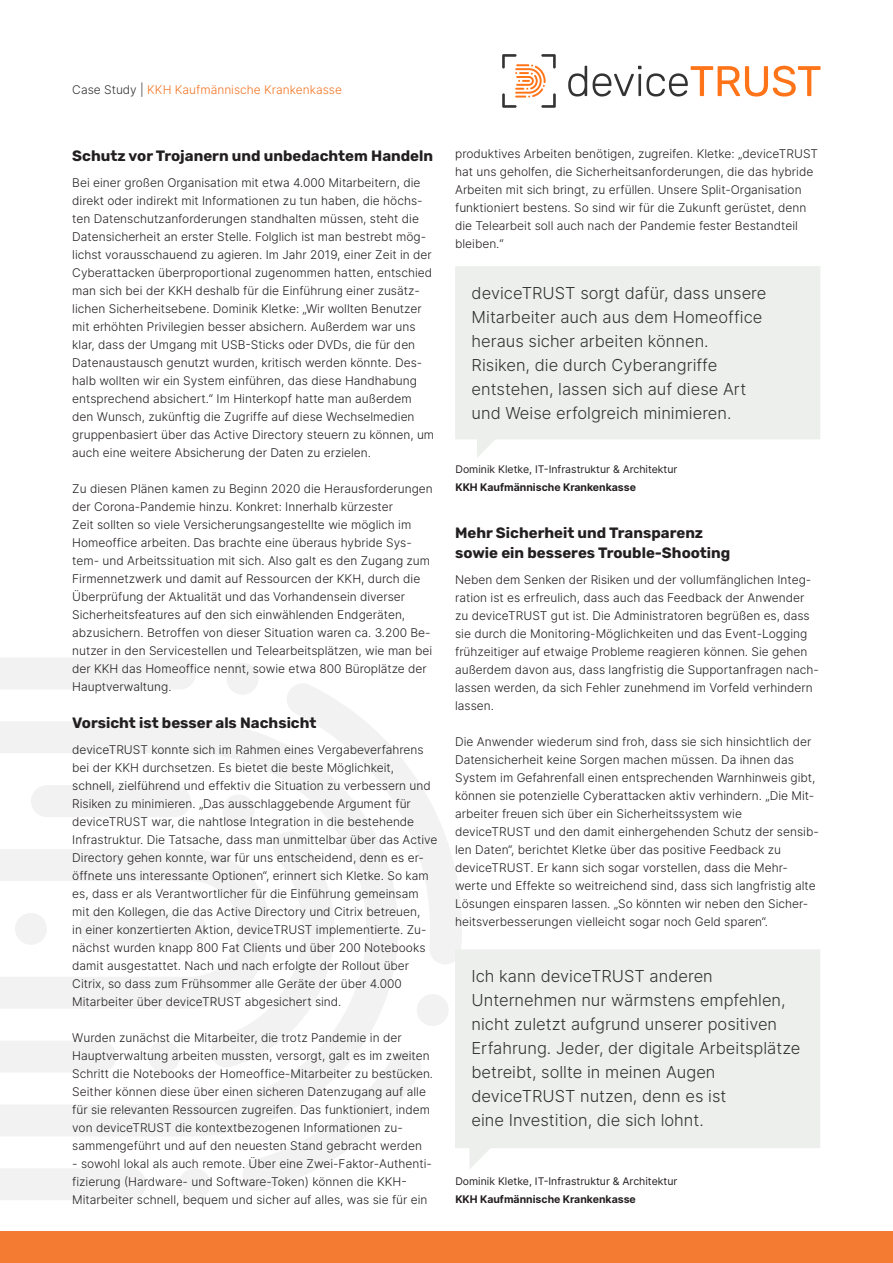
<style>
.page{position:relative;width:893px;height:1263px;background:#fff}
.page>*{position:absolute;margin:0;border:0;box-sizing:border-box;transform-origin:0 0}
.t1{font:300 16.5px/24px "Inter";color:#333}
.Headline_-_Text{font:700 15px/19.5px "Rubik";color:#231f20}
.t2{font:300 12px/18px "Inter";color:#231f20}
.t3{font:300 12px "Inter";color:#f47525}
.Cite{font:10.5px "Inter";color:#231f20}
.Cite-2{font:700 10.5px "Inter";color:#231f20}
.s1{color:#323332}
</style>
<div class="page">
<svg style="left:0;top:722px;width:284px;height:104px"></svg>
<svg style="left:0;top:833px;width:421px;height:367px"></svg>
<svg style="left:284px;top:684px;width:178px;height:280px"></svg>
<div style="left:0;top:658px;width:196px;height:31px;background:#f2f2f2"></div>
<div style="left:223px;top:794px;width:31px;height:32px;background:#f2f2f2;border-radius:50%"></div>
<div style="left:148px;top:1040px;width:32px;height:32px;background:#f2f2f2;border-radius:50%"></div>
<div style="left:179px;top:1168px;width:32px;height:32px;background:#f2f2f2;border-radius:50%"></div>
<div style="left:417px;top:994px;width:32px;height:32px;background:#f2f2f2;border-radius:50%"></div>
<div style="left:227px;top:663px;width:31px;height:32px;background:#f2f2f2;border-radius:50%"></div>
<div style="left:0;top:1231px;width:893px;height:32px;background:#f47b32"></div>
<svg style="left:568px;top:66px;width:19px;height:31px"></svg>
<svg style="left:593px;top:66px;width:228px;height:31px"></svg>
<svg style="left:502px;top:54px;width:54px;height:54px"></svg>
<div style="left:463px;top:274px;width:349px;height:157px;background:#edefed"></div>
<div style="left:455px;top:266px;width:365px;height:173px;border:16px solid #edefed"></div>
<svg style="left:477px;top:434px;width:23px;height:23px"></svg>
<div style="left:463px;top:958px;width:349px;height:182px;background:#edefed"></div>
<div style="left:455px;top:949px;width:365px;height:199px;border:16px solid #edefed"></div>
<svg style="left:469px;top:1146px;width:24px;height:23px"></svg>
<p class="t3" style="left:72px;top:81px;width:271px"><span class="s1">Case Study |</span> KKH Kaufmännische Krankenkasse</p>
<p class="Headline_-_Text" style="left:72px;top:146px;width:362px">Schutz vor Trojanern und unbedachtem Handeln</p>
<p class="t2" style="left:72px;top:174px;width:363px">Bei einer großen Organisation mit etwa 4.000 Mitarbeitern, die direkt oder indirekt mit Informationen zu tun haben, die höchs&shy;ten Datenschutzanforderungen standhalten müssen, steht die Datensicherheit an erster Stelle. Folglich ist man bestrebt mög&shy;lichst vorausschauend zu agieren. Im Jahr 2019, einer Zeit in der Cyberattacken überproportional zugenommen hatten, entschied man sich bei der KKH deshalb für die Einführung einer zusätz&shy;lichen Sicherheitsebene. Dominik Kletke: „Wir wollten Benutzer mit erhöhten Privilegien besser absichern. Außerdem war uns klar, dass der Umgang mit USB-Sticks oder DVDs, die für den Datenaustausch genutzt wurden, kritisch werden könnte. Des&shy;halb wollten wir ein System einführen, das diese Handhabung entsprechend absichert.“ Im Hinterkopf hatte man außerdem den Wunsch, zukünftig die Zugriffe auf diese Wechselmedien gruppenbasiert über das Active Directory steuern zu können, um auch eine weitere Absicherung der Daten zu erzielen.</p>
<p class="t2" style="left:72px;top:480px;width:362px">Zu diesen Plänen kamen zu Beginn 2020 die Herausforderungen der Corona-Pandemie hinzu. Konkret: Innerhalb kürzester<br>Zeit sollten so viele Versicherungsangestellte wie möglich im Homeoffice arbeiten. Das brachte eine überaus hybride Sys&shy;tem- und Arbeitssituation mit sich. Also galt es den Zugang zum Firmennetzwerk und damit auf Ressourcen der KKH, durch die Überprüfung der Aktualität und das Vorhandensein diverser Sicherheitsfeatures auf den sich einwählenden Endgeräten, abzusichern. Betroffen von dieser Situation waren ca. 3.200 Be&shy;nutzer in den Servicestellen und Telearbeitsplätzen, wie man bei der KKH das Homeoffice nennt, sowie etwa 800 Büroplätze der Hauptverwaltung.</p>
<p class="Headline_-_Text" style="left:72px;top:713px;width:246px">Vorsicht ist besser als Nachsicht</p>
<p class="t2" style="left:72px;top:741px;width:367px">deviceTRUST konnte sich im Rahmen eines Vergabeverfahrens bei der KKH durchsetzen. Es bietet die beste Möglichkeit, schnell, zielführend und effektiv die Situation zu verbessern und Risiken zu minimieren. „Das ausschlaggebende Argument für deviceTRUST war, die nahtlose Integration in die bestehende Infrastruktur. Die Tatsache, dass man unmittelbar über das Active Directory gehen konnte, war für uns entscheidend, denn es er&shy;öffnete uns interessante Optionen“, erinnert sich Kletke. So kam es, dass er als Verantwortlicher für die Einführung gemeinsam mit den Kollegen, die das Active Directory und Citrix betreuen,<br>in einer konzertierten Aktion, deviceTRUST implementierte. Zu&shy;nächst wurden knapp 800 Fat Clients und über 200 Notebooks damit ausgestattet. Nach und nach erfolgte der Rollout über Citrix, so dass zum Frühsommer alle Geräte der über 4.000<br>Mitarbeiter über deviceTRUST abgesichert sind.</p>
<p class="t2" style="left:72px;top:1029px;width:362px">Wurden zunächst die Mitarbeiter, die trotz Pandemie in der Hauptverwaltung arbeiten mussten, versorgt, galt es im zweiten Schritt die Notebooks der Homeoffice-Mitarbeiter zu bestücken.<br>Seither können diese über einen sicheren Datenzugang auf alle für sie relevanten Ressourcen zugreifen. Das funktioniert, indem von deviceTRUST die kontextbezogenen Informationen zu&shy;sammengeführt und auf den neuesten Stand gebracht werden</p>
<p class="t2" style="left:72px;top:1155px;width:361px">- sowohl lokal als auch remote. Über eine Zwei-Faktor-Authenti&shy;fizierung (Hardware- und Software-Token) können die KKH-<br>Mitarbeiter schnell, bequem und sicher auf alles, was sie für ein</p>
<p class="t2" style="left:455px;top:145px;width:365px">produktives Arbeiten benötigen, zugreifen. Kletke: „deviceTRUST hat uns geholfen, die Sicherheitsanforderungen, die das hybride Arbeiten mit sich bringt, zu erfüllen. Unsere Split-Organisation funktioniert bestens. So sind wir für die Zukunft gerüstet, denn die Telearbeit soll auch nach der Pandemie fester Bestandteil bleiben.“</p>
<p class="t1" style="left:472px;top:280px;width:296px">deviceTRUST sorgt dafür, dass unsere Mitarbeiter auch aus dem Homeoffice heraus sicher arbeiten können.<br>Risiken, die durch Cyberangriffe entstehen, lassen sich auf diese Art und Weise erfolgreich minimieren.</p>
<p class="Cite" style="left:455px;top:462px;width:223px">Dominik Kletke, IT-Infrastruktur &amp; Architektur</p>
<p class="Cite-2" style="left:455px;top:480px;width:182px">KKH Kaufmännische Krankenkasse</p>
<p class="Headline_-_Text" style="left:455px;top:524px;width:277px">Mehr Sicherheit und Transparenz sowie ein besseres Trouble-Shooting</p>
<p class="t2" style="left:455px;top:571px;width:365px">Neben dem Senken der Risiken und der vollumfänglichen Integ&shy;ration ist es erfreulich, dass auch das Feedback der Anwender zu deviceTRUST gut ist. Die Administratoren begrüßen es, dass sie durch die Monitoring-Möglichkeiten und das Event-Logging frühzeitiger auf etwaige Probleme reagieren können. Sie gehen außerdem davon aus, dass langfristig die Supportanfragen nach&shy;lassen werden, da sich Fehler zunehmend im Vorfeld verhindern lassen.</p>
<p class="t2" style="left:455px;top:733px;width:365px">Die Anwender wiederum sind froh, dass sie sich hinsichtlich der Datensicherheit keine Sorgen machen müssen. Da ihnen das System im Gefahrenfall einen entsprechenden Warnhinweis gibt, können sie potenzielle Cyberattacken aktiv verhindern. „Die Mit&shy;arbeiter freuen sich über ein Sicherheitssystem wie deviceTRUST und den damit einhergehenden Schutz der sensib&shy;len Daten“, berichtet Kletke über das positive Feedback zu deviceTRUST. Er kann sich sogar vorstellen, dass die Mehr&shy;werte und Effekte so weitreichend sind, dass sich langfristig alte Lösungen einsparen lassen. „So könnten wir neben den Sicher&shy;heitsverbesserungen vielleicht sogar noch Geld sparen“.</p>
<p class="t1" style="left:471px;top:964px;width:330px">Ich kann deviceTRUST anderen Unternehmen nur wärmstens empfehlen, nicht zuletzt aufgrund unserer positiven Erfahrung. Jeder, der digitale Arbeitsplätze betreibt, sollte in meinen Augen deviceTRUST nutzen, denn es ist<br>eine Investition, die sich lohnt.</p>
<p class="Cite" style="left:455px;top:1173px;width:223px">Dominik Kletke, IT-Infrastruktur &amp; Architektur</p>
<p class="Cite-2" style="left:455px;top:1191px;width:182px">KKH Kaufmännische Krankenkasse</p>
</div>
